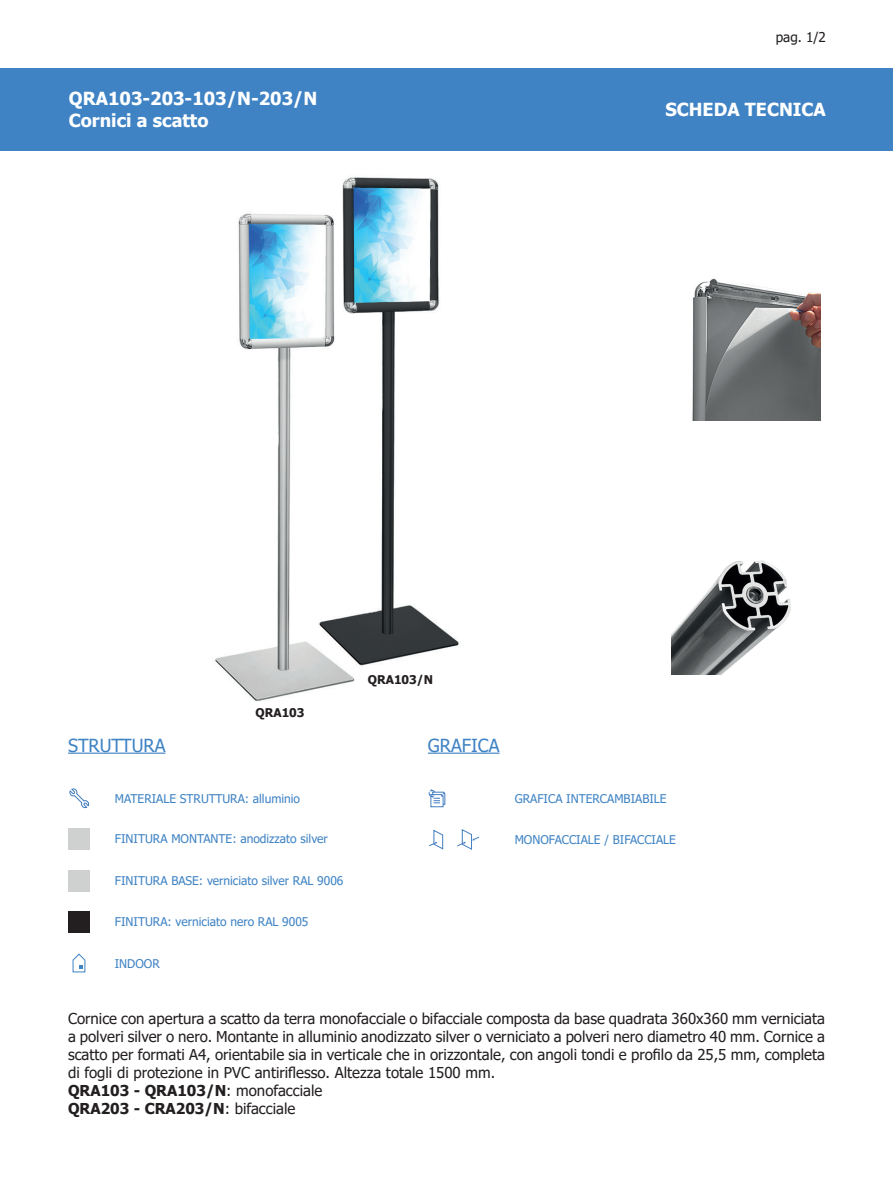
<style>
.page{position:relative;width:893px;height:1187px;background:#fff}
.page>*{position:absolute;margin:0;border:0;box-sizing:border-box;transform-origin:0 0}
.t1{font:700 18px/21.6px "Tahoma";color:#fff}
.t2{font:18px "Tahoma";color:#fff}
.t3{font:18px "Tahoma";color:#3f83c4}
.t4{font:15px/18px "Tahoma";color:#231f20}
.t5{font:13.5px "Tahoma";color:#231f20}
.t6{font:12px "Tahoma";color:#3f83c4}
.t7{font:700 12px "Tahoma";color:#231f20}
.s1{font-weight:700}
</style>
<div class="page">
<img style="left:692px;top:278px;width:128px;height:142px">
<img style="left:671px;top:560px;width:120px;height:114px">
<div style="left:0;top:68px;width:893px;height:82px;background:#3f83c4"></div>
<img style="left:215px;top:177px;width:244px;height:525px">
<svg style="left:72px;top:953px;width:13px;height:19px"></svg>
<svg style="left:429px;top:829px;width:15px;height:21px"></svg>
<hr style="left:428px;top:752px;width:72px;height:1px;background:#3f83c4">
<hr style="left:68px;top:752px;width:97px;height:1px;background:#3f83c4">
<svg style="left:69px;top:788px;width:20px;height:20px"></svg>
<div style="left:68px;top:911px;width:21px;height:21px;background:#231f20"></div>
<div style="left:68px;top:828px;width:21px;height:21px;background:#cfd1d0"></div>
<div style="left:68px;top:869px;width:21px;height:22px;background:#cfd1d0"></div>
<svg style="left:457px;top:829px;width:23px;height:21px"></svg>
<svg style="left:428px;top:789px;width:17px;height:18px"></svg>
<p class="t5" style="left:776px;top:28px;width:52px">pag. 1/2</p>
<p class="t2" style="left:65px;top:85px;width:256px"><span class="s1">WHL8 0</span>Pannelli divisori singoli</p>
<p class="t1" style="left:678px;top:91px;width:162px">SCHEDA TECNICA</p>
<p class="t1" style="left:69px;top:89px;width:250px">QRA103-203-103/N-203/N<br>Cornici a scatto</p>
<p class="t1" style="left:665px;top:99px;width:162px">SCHEDA TECNICA</p>
<p class="t3" style="left:68px;top:733px;width:99px">STRUTTURA</p>
<p class="t7" style="left:255px;top:704px;width:51px">QRA103</p>
<p class="t6" style="left:115px;top:790px;width:187px">MATERIALE STRUTTURA: alluminio</p>
<p class="t6" style="left:115px;top:830px;width:214px">FINITURA MONTANTE: anodizzato silver</p>
<p class="t6" style="left:115px;top:872px;width:230px">FINITURA BASE: verniciato silver RAL 9006</p>
<p class="t6" style="left:115px;top:913px;width:195px">FINITURA: verniciato nero RAL 9005</p>
<p class="t6" style="left:115px;top:955px;width:47px">INDOOR</p>
<p class="t7" style="left:368px;top:670px;width:67px">QRA103/N</p>
<p class="t3" style="left:428px;top:733px;width:73px">GRAFICA</p>
<p class="t6" style="left:515px;top:790px;width:153px">GRAFICA INTERCAMBIABILE</p>
<p class="t6" style="left:515px;top:831px;width:163px">MONOFACCIALE / BIFACCIALE</p>
<p class="t4" style="left:68px;top:1010px;width:758px">Cornice con apertura a scatto da terra monofacciale o bifacciale composta da base quadrata 360x360 mm verniciata a polveri silver o nero. Montante in alluminio anodizzato silver o verniciato a polveri nero diametro 40 mm. Cornice a scatto per formati A4, orientabile sia in verticale che in orizzontale, con angoli tondi e profilo da 25,5 mm, completa di fogli di protezione in PVC antiriflesso. Altezza totale 1500 mm.<br><span class="s1">QRA103 - QRA103/N</span>: monofacciale<br><span class="s1">QRA203 - CRA203/N</span>: bifacciale</p>
</div>
